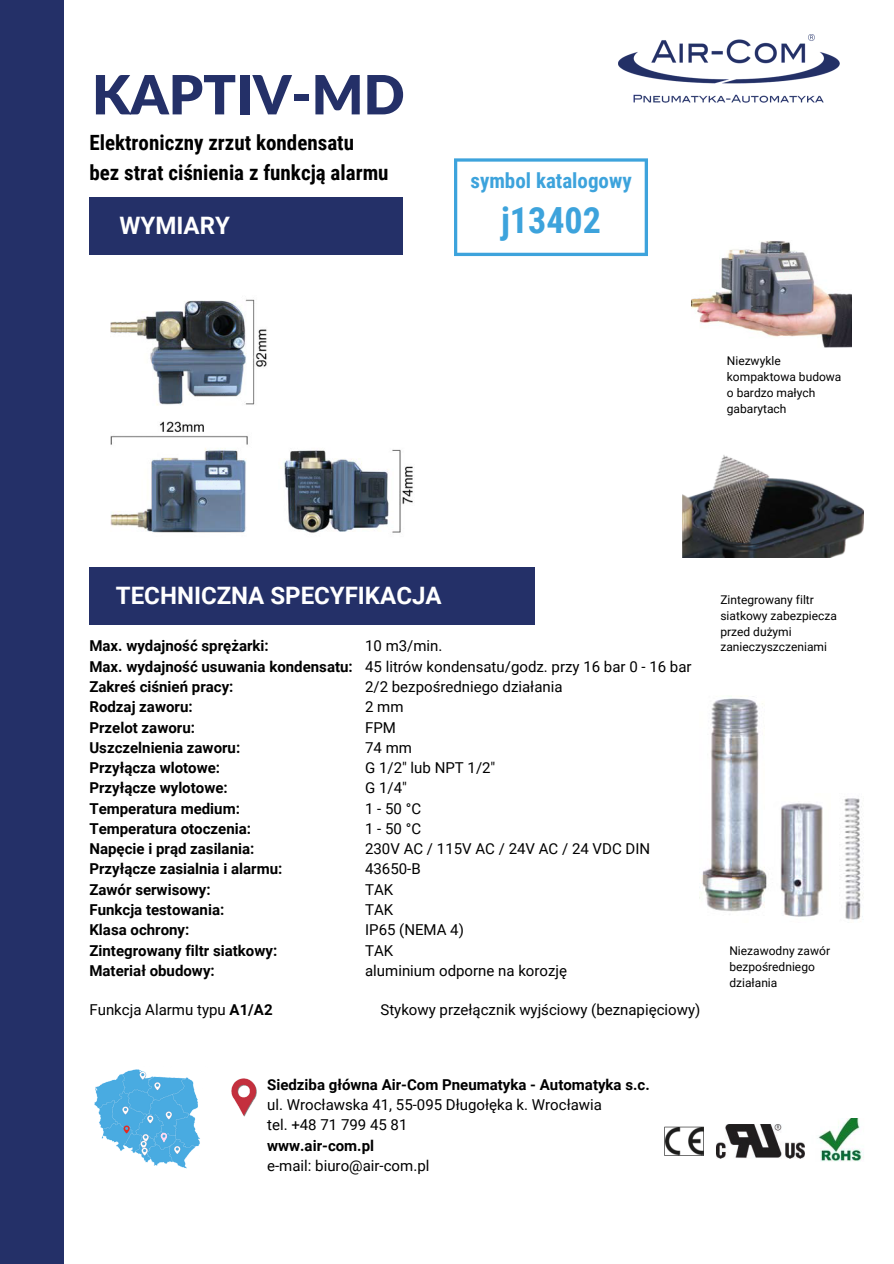
<style>
.page{position:relative;width:894px;height:1264px;background:#fff}
.page>*{position:absolute;margin:0;border:0;box-sizing:border-box;transform-origin:0 0}
.t1{font:900 54px "Lato";color:#243068}
.t2{font:700 36px "Roboto Condensed";color:#3da3dc}
.t3{font:700 24px "Roboto";color:#fff}
.t4{font:700 21px/29.2px "Roboto Condensed";color:#000}
.t5{font:700 21px "Roboto Condensed";color:#3da3dc}
.t6{font:700 15px/20.2px "Roboto";color:#000}
.t7{font:15px/20.2px "Roboto";color:#000}
.t8{font:12px/15.8px "Roboto";color:#000}
.s1{font-weight:700}
</style>
<div class="page">
<div style="left:0;top:0;width:63px;height:1263px;background:#243068"></div>
<img style="left:618px;top:34px;width:221px;height:69px">
<div style="left:89px;top:197px;width:314px;height:57px;background:#243068"></div>
<div style="left:89px;top:567px;width:445px;height:57px;background:#243068"></div>
<img style="left:664px;top:1118px;width:200px;height:43px">
<img style="left:94px;top:1069px;width:106px;height:100px">
<img style="left:231px;top:1078px;width:26px;height:39px">
<svg style="left:160px;top:1132px;width:8px;height:10px"></svg>
<img style="left:110px;top:299px;width:303px;height:234px">
<img style="left:691px;top:241px;width:160px;height:107px">
<img style="left:682px;top:455px;width:180px;height:103px">
<img style="left:699px;top:696px;width:164px;height:224px">
<svg style="left:454px;top:158px;width:193px;height:98px"></svg>
<h1 class="t1" style="left:92px;top:61px;width:314px">KAPTIV-MD</h1>
<h3 class="t4" style="left:89px;top:129px;width:300px">Elektroniczny zrzut kondensatu bez strat ciśnienia z funkcją alarmu</h3>
<h3 class="t3" style="left:120px;top:212px;width:112px">WYMIARY</h3>
<h3 class="t5" style="left:470px;top:168px;width:163px">symbol katalogowy</h3>
<h2 class="t2" style="left:501px;top:200px;width:101px">j13402</h2>
<p class="t8" style="left:726px;top:353px;width:116px">Niezwykle kompaktowa budowa o bardzo małych gabarytach</p>
<h3 class="t3" style="left:116px;top:582px;width:327px">TECHNICZNA SPECYFIKACJA</h3>
<p class="t8" style="left:720px;top:592px;width:118px">Zintegrowany filtr siatkowy zabezpiecza przed dużymi zanieczyszczeniami</p>
<p class="t6" style="left:89px;top:636px;width:265px">Max. wydajność sprężarki:<br>Max. wydajność usuwania kondensatu:<br>Zakreś ciśnień pracy:<br>Rodzaj zaworu:<br>Przelot zaworu:<br>Uszczelnienia zaworu:<br>Przyłącza wlotowe:<br>Przyłącze wylotowe:<br>Temperatura medium:<br>Temperatura otoczenia:<br>Napęcie i prąd zasilania:<br>Przyłącze zasialnia i alarmu:<br>Zawór serwisowy:<br>Funkcja testowania:<br>Klasa ochrony:<br>Zintegrowany filtr siatkowy:<br>Materiał obudowy:</p>
<p class="t7" style="left:365px;top:636px;width:328px">10 m3/min.<br>45 litrów kondensatu/godz. przy 16 bar 0 - 16 bar<br>2/2 bezpośredniego działania<br>2 mm<br>FPM<br>74 mm<br>G 1/2" lub NPT 1/2"<br>G 1/4"<br>1-50°C<br>1-50°C<br>230V AC / 115V AC / 24V AC / 24 VDC DIN<br>43650-B<br>TAK<br>TAK<br>IP65 (NEMA 4)<br>TAK<br>aluminium odporne na korozję</p>
<p class="t7" style="left:89px;top:999px;width:185px">Funkcja Alarmu typu <span class="s1">A1/A2</span></p>
<p class="t7" style="left:380px;top:999px;width:321px">Stykowy przełącznik wyjściowy (beznapięciowy)</p>
<p class="t8" style="left:729px;top:943px;width:102px">Niezawodny zawór bezpośredniego działania</p>
<p class="t6" style="left:267px;top:1074px;width:384px">Siedziba główna Air-Com Pneumatyka - Automatyka s.c.</p>
<p class="t7" style="left:267px;top:1094px;width:336px">ul. Wrocławska 41, 55-095 Długołęka k. Wrocławia tel. +48 71 799 45 81</p>
<p class="t6" style="left:267px;top:1135px;width:108px">www.air-com.pl</p>
<p class="t7" style="left:267px;top:1155px;width:164px">e-mail: biuro@air-com.pl</p>
</div>
